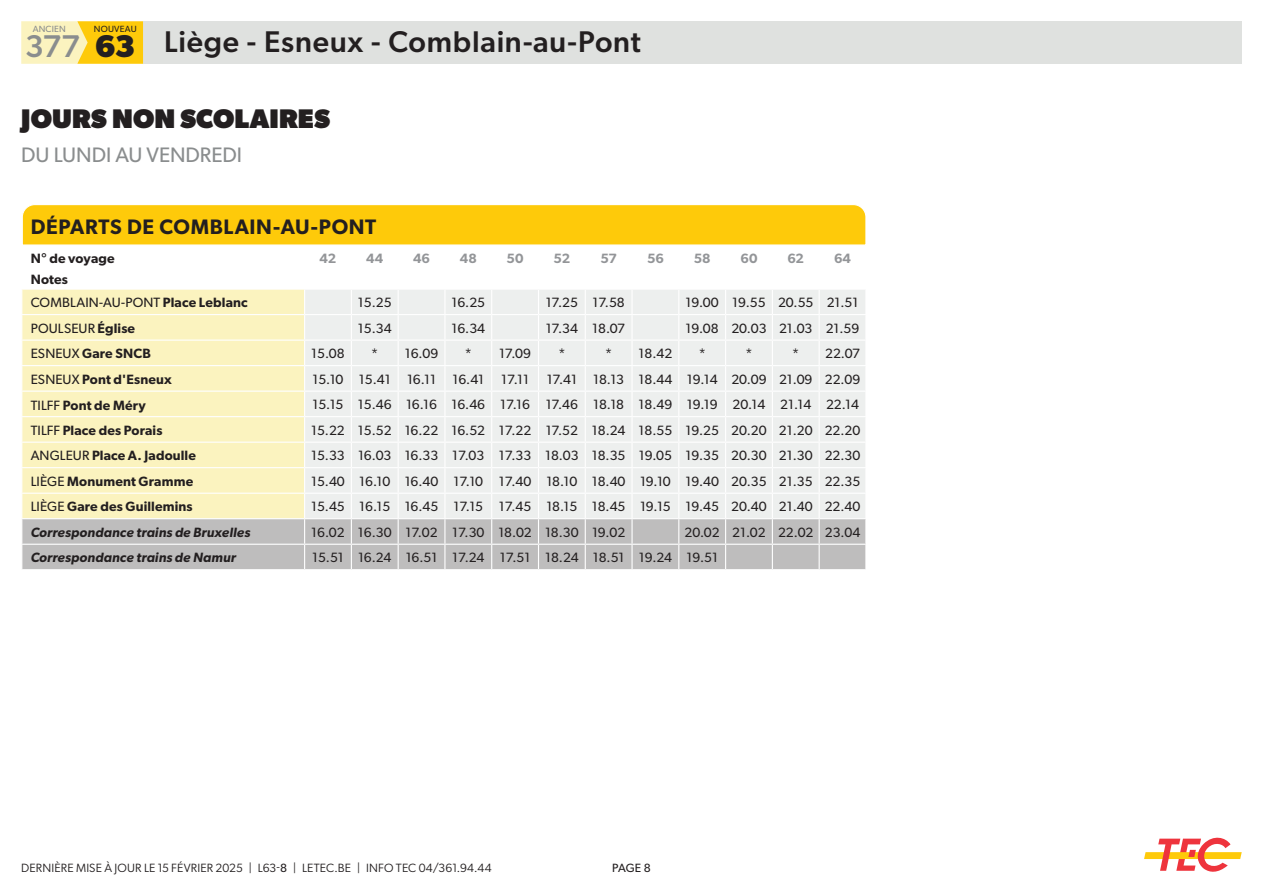
<style>
.page{position:relative;width:1263px;height:893px;background:#fff}
.page>*{position:absolute;margin:0;border:0;box-sizing:border-box;transform-origin:0 0}
.t1{font:500 31.5px "Gibson";color:#8a8d8e}
.t2{font:700 31.5px "Gibson";color:#231f20}
.t3{font:500 30px "Gibson";letter-spacing:.025em;color:#231f20}
.t4{font:800 27px "Gibson";letter-spacing:.005em;color:#231f20}
.t5{font:600 21px "Gibson";letter-spacing:.03em;color:#231f20}
.t6{font:21px "Gibson";color:#8a8d8e}
.t7{font:13.5px "Gibson";color:#231f20}
.t8{font:600 13.5px "Gibson";letter-spacing:.01em;color:#231f20}
.t9{font:italic 600 13.5px "Gibson";letter-spacing:.01em;color:#231f20}
.t10{font:600 13.5px "Gibson";color:#939598}
.t11{font:12px "Gibson";letter-spacing:.01em;color:#231f20}
.t12{font:12px "Gibson";color:#231f20}
.t13{font:9px "Gibson";letter-spacing:.025em;color:#231f20}
.t14{font:9px "Gibson";letter-spacing:.025em;color:#8a8d8e}
.s1{font-weight:600}
.s2{font-weight:400}
.s3{font-style:inherit}
</style>
<div class="page">
<div style="left:143px;top:21px;width:1099px;height:43px;background:#dfe1df"></div>
<div style="left:77px;top:21px;width:66px;height:43px;background:#feca0a"></div>
<svg style="left:21px;top:21px;width:67px;height:43px;background:#fbefb1"></svg>
<svg style="left:1144px;top:837px;width:98px;height:35px"></svg>
<svg style="left:22px;top:204px;width:844px;height:365px"></svg>
<p class="t14" style="left:33px;top:24px;width:35px">ANCIEN</p>
<p class="t13" style="left:94px;top:24px;width:44px">NOUVEAU</p>
<h1 class="t2" style="left:95px;top:28px;width:42px">63</h1>
<h1 class="t1" style="left:25px;top:27px;width:57px">377</h1>
<h2 class="t3" style="left:164px;top:23px;width:478px">Liège - Esneux - Comblain-au-Pont</h2>
<p class="t4" style="left:21px;top:103px;width:310px">JOURS NON SCOLAIRES</p>
<p class="t6" style="left:21px;top:142px;width:222px">DU LUNDI AU VENDREDI</p>
<p class="t5" style="left:31px;top:214px;width:347px">DÉPARTS DE COMBLAIN-AU-PONT</p>
<p class="t8" style="left:31px;top:250px;width:85px">N° de voyage</p>
<p class="t10" style="left:320px;top:250px;width:18px">42</p>
<p class="t10" style="left:366px;top:250px;width:19px">44</p>
<p class="t10" style="left:413px;top:250px;width:18px">46</p>
<p class="t10" style="left:460px;top:250px;width:18px">48</p>
<p class="t10" style="left:507px;top:250px;width:18px">50</p>
<p class="t10" style="left:554px;top:250px;width:18px">52</p>
<p class="t10" style="left:600px;top:250px;width:18px">57</p>
<p class="t10" style="left:647px;top:250px;width:18px">56</p>
<p class="t10" style="left:694px;top:250px;width:18px">58</p>
<p class="t10" style="left:740px;top:250px;width:18px">60</p>
<p class="t10" style="left:787px;top:250px;width:18px">62</p>
<p class="t10" style="left:834px;top:250px;width:19px">64</p>
<p class="t8" style="left:31px;top:271px;width:39px">Notes</p>
<p class="t7" style="left:31px;top:294px;width:219px">COMBLAIN-AU-PONT <span class="s1">Place Leblanc</span></p>
<p class="t7" style="left:358px;top:294px;width:35px">15.25</p>
<p class="t7" style="left:451px;top:294px;width:35px">16.25</p>
<p class="t7" style="left:546px;top:294px;width:34px">17.25</p>
<p class="t7" style="left:592px;top:294px;width:34px">17.58</p>
<p class="t7" style="left:686px;top:294px;width:35px">19.00</p>
<p class="t7" style="left:732px;top:294px;width:35px">19.55</p>
<p class="t7" style="left:778px;top:294px;width:37px">20.55</p>
<p class="t7" style="left:827px;top:294px;width:33px">21.51</p>
<p class="t7" style="left:31px;top:320px;width:106px">POULSEUR <span class="s1">Église</span></p>
<p class="t7" style="left:358px;top:320px;width:35px">15.34</p>
<p class="t7" style="left:451px;top:320px;width:35px">16.34</p>
<p class="t7" style="left:546px;top:320px;width:34px">17.34</p>
<p class="t7" style="left:592px;top:320px;width:34px">18.07</p>
<p class="t7" style="left:686px;top:320px;width:35px">19.08</p>
<p class="t7" style="left:731px;top:320px;width:37px">20.03</p>
<p class="t7" style="left:779px;top:320px;width:35px">21.03</p>
<p class="t7" style="left:826px;top:320px;width:35px">21.59</p>
<p class="t8" style="left:31px;top:346px;width:122px"><span class="s2">ESNEUX</span> Gare SNCB</p>
<p class="t7" style="left:311px;top:345px;width:35px">15.08</p>
<p class="t7" style="left:371px;top:345px;width:9px">*</p>
<p class="t7" style="left:405px;top:345px;width:35px">16.09</p>
<p class="t7" style="left:465px;top:345px;width:9px">*</p>
<p class="t7" style="left:499px;top:345px;width:34px">17.09</p>
<p class="t7" style="left:558px;top:345px;width:9px">*</p>
<p class="t7" style="left:605px;top:345px;width:9px">*</p>
<p class="t7" style="left:639px;top:345px;width:35px">18.42</p>
<p class="t7" style="left:699px;top:345px;width:9px">*</p>
<p class="t7" style="left:745px;top:345px;width:9px">*</p>
<p class="t7" style="left:792px;top:345px;width:9px">*</p>
<p class="t7" style="left:825px;top:345px;width:36px">22.07</p>
<p class="t8" style="left:31px;top:371px;width:143px"><span class="s2">ESNEUX</span> Pont d'Esneux</p>
<p class="t7" style="left:312px;top:371px;width:32px">15.10</p>
<p class="t7" style="left:359px;top:371px;width:33px">15.41</p>
<p class="t7" style="left:407px;top:371px;width:30px">16.11</p>
<p class="t7" style="left:452px;top:371px;width:33px">16.41</p>
<p class="t7" style="left:501px;top:371px;width:29px">17.11</p>
<p class="t7" style="left:547px;top:371px;width:32px">17.41</p>
<p class="t7" style="left:593px;top:371px;width:32px">18.13</p>
<p class="t7" style="left:639px;top:371px;width:35px">18.44</p>
<p class="t7" style="left:687px;top:371px;width:32px">19.14</p>
<p class="t7" style="left:731px;top:371px;width:37px">20.09</p>
<p class="t7" style="left:779px;top:371px;width:35px">21.09</p>
<p class="t7" style="left:825px;top:371px;width:37px">22.09</p>
<p class="t8" style="left:31px;top:397px;width:117px"><span class="s2">TILFF</span> Pont de Méry</p>
<p class="t7" style="left:312px;top:396px;width:32px">15.15</p>
<p class="t7" style="left:358px;top:396px;width:35px">15.46</p>
<p class="t7" style="left:406px;top:396px;width:32px">16.16</p>
<p class="t7" style="left:451px;top:396px;width:35px">16.46</p>
<p class="t7" style="left:500px;top:396px;width:31px">17.16</p>
<p class="t7" style="left:546px;top:396px;width:34px">17.46</p>
<p class="t7" style="left:593px;top:396px;width:32px">18.18</p>
<p class="t7" style="left:639px;top:396px;width:35px">18.49</p>
<p class="t7" style="left:687px;top:396px;width:32px">19.19</p>
<p class="t7" style="left:733px;top:396px;width:34px">20.14</p>
<p class="t7" style="left:780px;top:396px;width:32px">21.14</p>
<p class="t7" style="left:826px;top:396px;width:35px">22.14</p>
<p class="t8" style="left:31px;top:422px;width:133px"><span class="s2">TILFF</span> Place des Porais</p>
<p class="t7" style="left:311px;top:422px;width:35px">15.22</p>
<p class="t7" style="left:358px;top:422px;width:35px">15.52</p>
<p class="t7" style="left:405px;top:422px;width:35px">16.22</p>
<p class="t7" style="left:451px;top:422px;width:35px">16.52</p>
<p class="t7" style="left:499px;top:422px;width:34px">17.22</p>
<p class="t7" style="left:546px;top:422px;width:34px">17.52</p>
<p class="t7" style="left:592px;top:422px;width:35px">18.24</p>
<p class="t7" style="left:639px;top:422px;width:35px">18.55</p>
<p class="t7" style="left:685px;top:422px;width:35px">19.25</p>
<p class="t7" style="left:731px;top:422px;width:37px">20.20</p>
<p class="t7" style="left:779px;top:422px;width:35px">21.20</p>
<p class="t7" style="left:825px;top:422px;width:37px">22.20</p>
<p class="t8" style="left:31px;top:448px;width:167px"><span class="s2">ANGLEUR</span> Place A. Jadoulle</p>
<p class="t7" style="left:311px;top:448px;width:35px">15.33</p>
<p class="t7" style="left:358px;top:448px;width:35px">16.03</p>
<p class="t7" style="left:405px;top:448px;width:35px">16.33</p>
<p class="t7" style="left:452px;top:448px;width:34px">17.03</p>
<p class="t7" style="left:499px;top:448px;width:34px">17.33</p>
<p class="t7" style="left:545px;top:448px;width:35px">18.03</p>
<p class="t7" style="left:592px;top:448px;width:35px">18.35</p>
<p class="t7" style="left:639px;top:448px;width:35px">19.05</p>
<p class="t7" style="left:685px;top:448px;width:35px">19.35</p>
<p class="t7" style="left:731px;top:448px;width:37px">20.30</p>
<p class="t7" style="left:779px;top:448px;width:35px">21.30</p>
<p class="t7" style="left:825px;top:448px;width:37px">22.30</p>
<p class="t8" style="left:31px;top:473px;width:164px"><span class="s2">LIÈGE</span> Monument Gramme</p>
<p class="t7" style="left:311px;top:473px;width:35px">15.40</p>
<p class="t7" style="left:359px;top:473px;width:32px">16.10</p>
<p class="t7" style="left:405px;top:473px;width:35px">16.40</p>
<p class="t7" style="left:453px;top:473px;width:31px">17.10</p>
<p class="t7" style="left:499px;top:473px;width:34px">17.40</p>
<p class="t7" style="left:546px;top:473px;width:32px">18.10</p>
<p class="t7" style="left:592px;top:473px;width:35px">18.40</p>
<p class="t7" style="left:640px;top:473px;width:32px">19.10</p>
<p class="t7" style="left:685px;top:473px;width:35px">19.40</p>
<p class="t7" style="left:731px;top:473px;width:37px">20.35</p>
<p class="t7" style="left:779px;top:473px;width:35px">21.35</p>
<p class="t7" style="left:825px;top:473px;width:37px">22.35</p>
<p class="t8" style="left:31px;top:499px;width:163px"><span class="s2">LIÈGE</span> Gare des Guillemins</p>
<p class="t7" style="left:311px;top:499px;width:35px">15.45</p>
<p class="t7" style="left:359px;top:499px;width:32px">16.15</p>
<p class="t7" style="left:405px;top:499px;width:35px">16.45</p>
<p class="t7" style="left:453px;top:499px;width:31px">17.15</p>
<p class="t7" style="left:499px;top:499px;width:34px">17.45</p>
<p class="t7" style="left:546px;top:499px;width:32px">18.15</p>
<p class="t7" style="left:592px;top:499px;width:35px">18.45</p>
<p class="t7" style="left:640px;top:499px;width:32px">19.15</p>
<p class="t7" style="left:685px;top:499px;width:35px">19.45</p>
<p class="t7" style="left:731px;top:499px;width:37px">20.40</p>
<p class="t7" style="left:779px;top:499px;width:35px">21.40</p>
<p class="t7" style="left:825px;top:499px;width:37px">22.40</p>
<p class="t9" style="left:31px;top:524px;width:221px">Correspondance trains de Bruxelles</p>
<p class="t7" style="left:311px;top:524px;width:35px">16.02</p>
<p class="t7" style="left:358px;top:524px;width:35px">16.30</p>
<p class="t7" style="left:405px;top:524px;width:34px">17.02</p>
<p class="t7" style="left:452px;top:524px;width:34px">17.30</p>
<p class="t7" style="left:498px;top:524px;width:35px">18.02</p>
<p class="t7" style="left:545px;top:524px;width:35px">18.30</p>
<p class="t7" style="left:592px;top:524px;width:35px">19.02</p>
<p class="t7" style="left:685px;top:524px;width:37px">20.02</p>
<p class="t7" style="left:732px;top:524px;width:35px">21.02</p>
<p class="t7" style="left:778px;top:524px;width:37px">22.02</p>
<p class="t7" style="left:825px;top:524px;width:37px">23.04</p>
<p class="t9" style="left:31px;top:550px;width:207px">Correspondance trains de Namur</p>
<p class="t7" style="left:312px;top:550px;width:33px">15.51</p>
<p class="t7" style="left:358px;top:550px;width:35px">16.24</p>
<p class="t7" style="left:406px;top:550px;width:33px">16.51</p>
<p class="t7" style="left:452px;top:550px;width:34px">17.24</p>
<p class="t7" style="left:500px;top:550px;width:32px">17.51</p>
<p class="t7" style="left:545px;top:550px;width:35px">18.24</p>
<p class="t7" style="left:593px;top:550px;width:33px">18.51</p>
<p class="t7" style="left:639px;top:550px;width:35px">19.24</p>
<p class="t7" style="left:686px;top:550px;width:33px">19.51</p>
<p class="t11" style="left:21px;top:859px;width:472px">DERNIÈRE MISE À JOUR LE 15 FÉVRIER 2025 | L63-<span class="s3">8</span> | LETEC.BE | INFO TEC 04/361.94.44</p>
<p class="t12" style="left:612px;top:860px;width:40px">PAGE 8</p>
</div>
